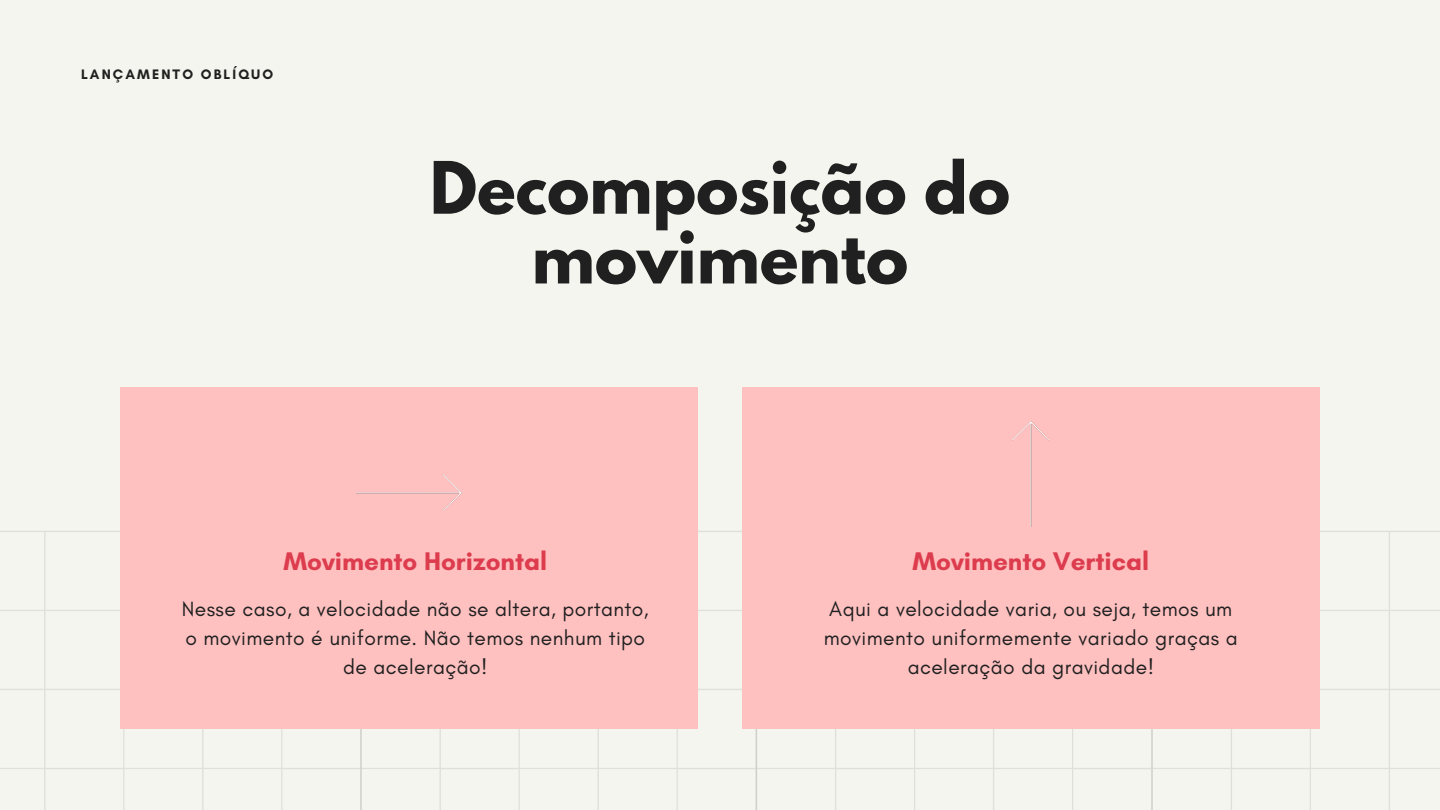
<style>
.page{position:relative;width:1440px;height:810px;background:#f5f5ef}
.page>*{position:absolute;margin:0;border:0;box-sizing:border-box;transform-origin:0 0}
.t1{font:700 64px/69.8px "League Spartan";color:#202020;text-align:center}
.t2{font:700 26px "Glacial Indifference";color:#dc3c4d}
.t3{font:21px/29.2px "Glacial Indifference";letter-spacing:.02em;color:#202020;text-align:center}
.t4{font:700 14px "Glacial Indifference";letter-spacing:.15em;color:#202020}
</style>
<div class="page">
<svg style="left:0;top:531px;width:360px;height:279px"></svg>
<svg style="left:360px;top:531px;width:396px;height:279px"></svg>
<svg style="left:756px;top:729px;width:396px;height:81px"></svg>
<svg style="left:1152px;top:531px;width:288px;height:279px"></svg>
<div style="left:121px;top:387px;width:577px;height:342px;background:#ffc0c0"></div>
<div style="left:742px;top:387px;width:577px;height:342px;background:#ffc0c0"></div>
<img style="left:1013px;top:422px;width:36px;height:105px">
<img style="left:356px;top:474px;width:105px;height:36px">
<p class="t4" style="left:81px;top:66px;width:194px">LANÇAMENTO OBLÍQUO</p>
<p class="t1" style="left:430px;top:161px;width:582px">Decomposição do movimento</p>
<p class="t2" style="left:284px;top:545px;width:265px">Movimento Horizontal</p>
<p class="t2" style="left:912px;top:545px;width:238px">Movimento Vertical</p>
<p class="t3" style="left:182px;top:594px;width:469px">Nesse caso, a velocidade não se altera, portanto, o movimento é uniforme. Não temos nenhum tipo de aceleração!</p>
<p class="t3" style="left:824px;top:594px;width:416px">Aqui a velocidade varia, ou seja, temos um movimento uniformemente variado graças a aceleração da gravidade!</p>
</div>
